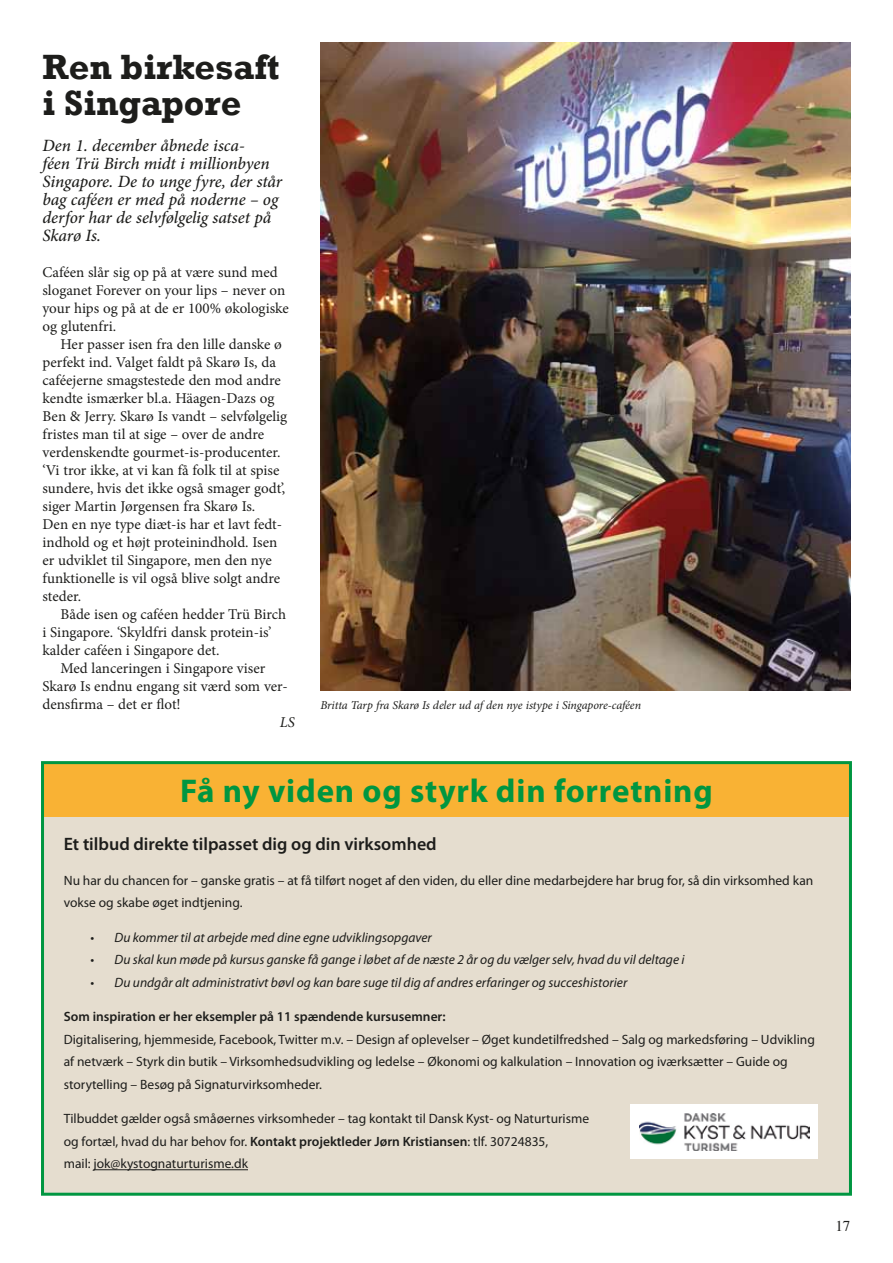
<style>
.page{position:relative;width:893px;height:1263px;background:#fff}
.page>*{position:absolute;margin:0;border:0;box-sizing:border-box;transform-origin:0 0}
.t1{font:700 36px/36px "Rockwell";color:#1d1d1b}
.t2{font:700 33px "Myriad Pro";letter-spacing:.025em;color:#009641}
.t3{font:600 18px "Myriad Pro";color:#1d1d1b}
.t4{font:italic 500 17.25px/18px "Minion Pro";letter-spacing:-.005em;color:#1d1d1b}
.t5{font:15px/18px "Minion Pro";color:#1d1d1b}
.t6{font:15px "Times";color:#1d1d1b}
.t7{font:italic 15px "Minion Pro";color:#1d1d1b}
.t8{font:13.5px/22.5px "Myriad Pro";color:#1d1d1b}
.t9{font:italic 13.5px "Myriad Pro";color:#1d1d1b}
.t10{font:600 13.5px "Myriad Pro";color:#1d1d1b}
.t11{font:italic 12px "Minion Pro";letter-spacing:-.005em;color:#1d1d1b}
.s1{font-style:normal}
.s2{font-weight:600}
</style>
<div class="page">
<img style="left:320px;top:43px;width:530px;height:648px">
<div style="left:43px;top:817px;width:807px;height:378px;background:#e5ddcf"></div>
<hr style="left:94px;top:1169px;width:154px;height:1px;background:#1d1d1b">
<div style="left:43px;top:763px;width:807px;height:54px;background:#f9b234"></div>
<div style="left:41px;top:761px;width:811px;height:435px;border:3px solid #009641"></div>
<div style="left:631px;top:1105px;width:187px;height:54px;background:#fff"></div>
<img style="left:639px;top:1113px;width:170px;height:37px">
<h1 class="t1" style="left:43px;top:48px;width:239px">Ren birkesaft i Singapore</h1>
<p class="t4" style="left:43px;top:136px;width:241px">Den 1. december åbnede isca-<br>féen Trü Birch midt i millionbyen<br>Singapore. De to unge fyre, der står bag caféen er med på noderne – og derfor har de selvfølgelig satset på<br>Skarø Is.</p>
<p class="t5" style="left:43px;top:263px;width:248px">Caféen slår sig op på at være sund med sloganet Forever on your lips – never on your hips og på at de er 100% økologiske og glutenfri.</p>
<p class="t5" style="left:43px;top:335px;width:246px;text-indent:18px">Her passer isen fra den lille danske ø perfekt ind. Valget faldt på Skarø Is, da caféejerne smagstestede den mod andre kendte ismærker bl.a. Häagen-Dazs og Ben &amp; Jerry. Skarø Is vandt – selvfølgelig fristes man til at sige – over de andre verdenskendte gourmet-is-producenter. ‘Vi tror ikke, at vi kan få folk til at spise sundere, hvis det ikke også smager godt’, siger Martin Jørgensen fra Skarø Is.<br>Den en nye type diæt-is har et lavt fedt&shy;indhold og et højt proteinindhold. Isen er udviklet til Singapore, men den nye funktionelle is vil også blive solgt andre steder.</p>
<p class="t5" style="left:43px;top:605px;width:245px;text-indent:18px">Både isen og caféen hedder Trü Birch i Singapore. ‘Skyldfri dansk protein-is’ kalder caféen i Singapore det.</p>
<p class="t5" style="left:43px;top:659px;width:247px;text-indent:18px">Med lanceringen i Singapore viser<br>Skarø Is endnu engang sit værd som ver&shy;densfirma – det er flot!</p>
<p class="t7" style="left:280px;top:711px;width:17px">LS</p>
<p class="t11" style="left:320px;top:696px;width:322px">Britta Tarp fra Skarø Is deler ud af den nye istype i Singapore-caféen</p>
<h2 class="t2" style="left:180px;top:769px;width:534px">Få ny viden og styrk din forretning</h2>
<p class="t3" style="left:64px;top:833px;width:374px">Et tilbud direkte tilpasset dig og din virksomhed</p>
<p class="t8" style="left:64px;top:869px;width:751px">Nu har du chancen for – ganske gratis – at få tilført noget af den viden, du eller dine medarbejdere har brug for, så din virksomhed kan vokse og skabe øget indtjening.</p>
<p class="t9" style="left:91px;top:929px;width:343px"><span class="s1">•</span> Du kommer til at arbejde med dine egne udviklingsopgaver</p>
<p class="t9" style="left:91px;top:951px;width:596px"><span class="s1">•</span> Du skal kun møde på kursus ganske få gange i løbet af de næste 2 år og du vælger selv, hvad du vil deltage i</p>
<p class="t9" style="left:91px;top:974px;width:538px"><span class="s1">•</span> Du undgår alt administrativt bøvl og kan bare suge til dig af andres erfaringer og succeshistorier</p>
<p class="t10" style="left:64px;top:1008px;width:383px">Som inspiration er her eksempler på 11 spændende kursusemner:</p>
<p class="t8" style="left:64px;top:1028px;width:753px">Digitalisering, hjemmeside, Facebook, Twitter m.v. – Design af oplevelser – Øget kundetilfredshed – Salg og markedsføring – Udvikling af netværk – Styrk din butik – Virksomhedsudvikling og ledelse – Økonomi og kalkulation – Innovation og iværksætter – Guide og storytelling – Besøg på Signaturvirksomheder.</p>
<p class="t8" style="left:64px;top:1107px;width:527px">Tilbuddet gælder også småøernes virksomheder – tag kontakt til Dansk Kyst- og Naturturisme og fortæl, hvad du har behov for. <span class="s2">Kontakt projektleder Jørn Kristiansen</span>: tlf. 30724835,<br>mail: jok@kystognaturturisme.dk</p>
<p class="t6" style="left:835px;top:1211px;width:16px">17</p>
</div>
